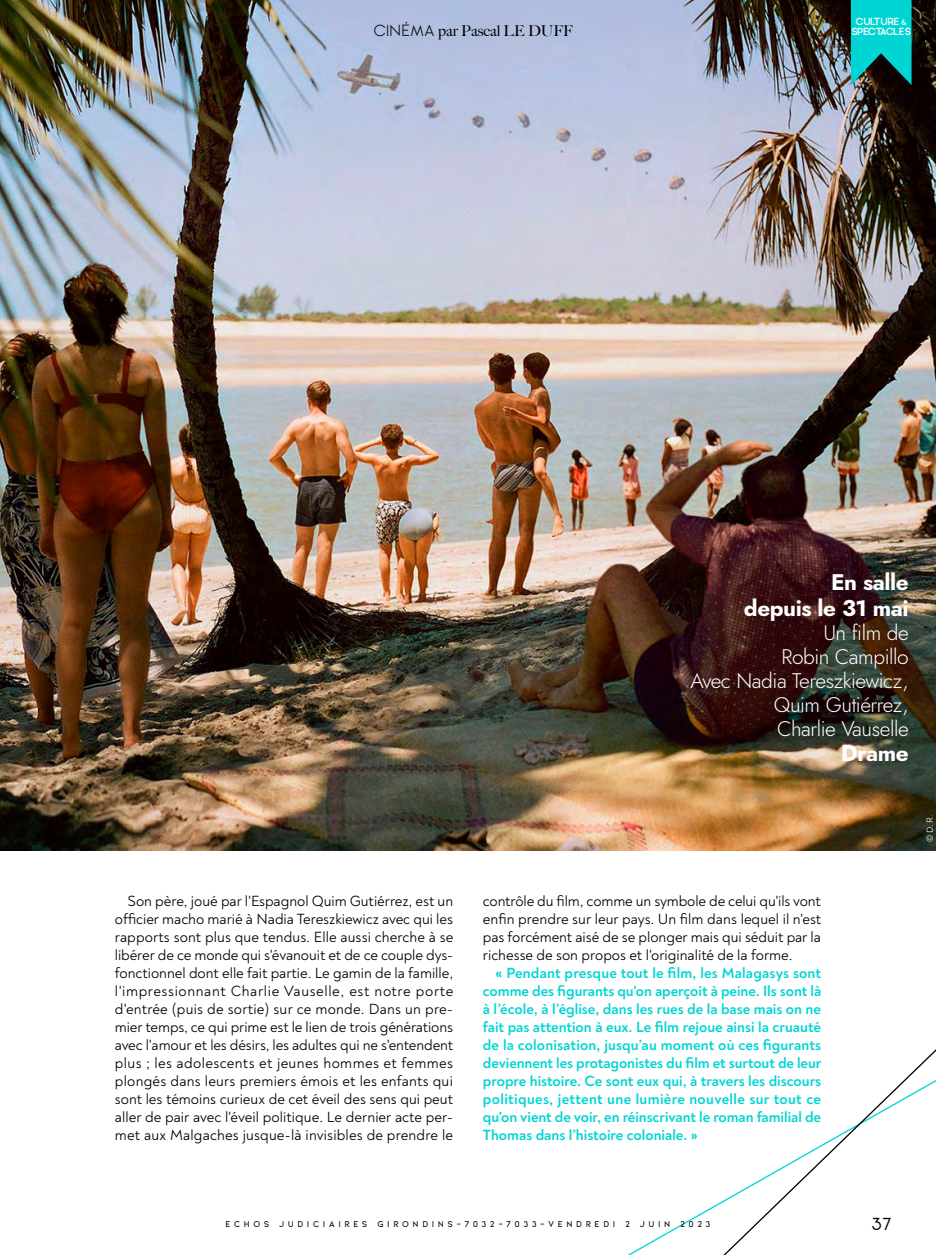
<style>
.page{position:relative;width:936px;height:1255px;background:#fff}
.page>*{position:absolute;margin:0;border:0;box-sizing:border-box;transform-origin:0 0}
.t1{font:300 25.5px "Ginora Sans";color:#000}
.t2{font:700 22.5px/25.5px "Jost";letter-spacing:-.02em;color:#fff;text-align:right}
.t3{font:300 21px/24px "Jost";letter-spacing:-.02em;color:#fff;text-align:right}
.t4{font:15px/18px "Noah";color:#000;text-align:justify}
.t5{font:700 15px/18px "Noah";letter-spacing:-.005em;color:#00d5d3;text-align:justify}
.t6{font:500 15px "Big Caslon";color:#000}
.t7{font:700 9.75px/10.5px "Ginora Sans";letter-spacing:-.04em;color:#fff;text-align:center}
.t8{font:600 9px "Kiona";letter-spacing:.39em;color:#000}
.t9{font:9px "Noah";color:#fff}
.s1{font-family:"Ginora Sans";font-weight:300;font-size:16.5px}
.s2{font-size:7.5px}
</style>
<div class="page">
<svg style="left:710px;top:1050px;width:225px;height:204px"></svg>
<img style="left:0;top:0;width:935px;height:850px">
<svg style="left:850px;top:0;width:61px;height:85px;background:#07afac"></svg>
<p class="t6" style="left:373px;top:18px;width:201px"><span class="s1">CINÉMA</span> par Pascal LE DUFF</p>
<p class="t7" style="left:851px;top:16px;width:61px">CULTURE <span class="s2">&amp;<br></span>SPECTACLES</p>
<h2 class="t2" style="left:744px;top:570px;width:166px">En salle<br>depuis le 31 mai</h2>
<h3 class="t3" style="left:690px;top:620px;width:220px">Un film de<br>Robin Campillo<br>Avec Nadia Tereszkiewicz,<br>Quim Gutiérrez,<br>Charlie Vauselle</h3>
<h2 class="t2" style="left:841px;top:741px;width:69px">Drame</h2>
<p class="t4" style="left:115px;top:891px;width:340px;text-indent:13px">Son père, joué par l'Espagnol Quim Gutiérrez, est un officier macho marié à Nadia Tereszkiewicz avec qui les rapports sont plus que tendus. Elle aussi cherche à se libérer de ce monde qui s'évanouit et de ce couple dys&shy;fonctionnel dont elle fait partie. Le gamin de la famille, l'impressionnant Charlie Vauselle, est notre porte d'entrée (puis de sortie) sur ce monde. Dans un pre&shy;mier temps, ce qui prime est le lien de trois générations avec l'amour et les désirs, les adultes qui ne s'entendent plus ; les adolescents et jeunes hommes et femmes plongés dans leurs premiers émois et les enfants qui sont les témoins curieux de cet éveil des sens qui peut aller de pair avec l'éveil politique. Le dernier acte per&shy;met aux Malgaches jusque-là invisibles de prendre le</p>
<p class="t4" style="left:483px;top:891px;width:340px">contrôle du film, comme un symbole de celui qu'ils vont enfin prendre sur leur pays. Un film dans lequel il n'est pas forcément aisé de se plonger mais qui séduit par la richesse de son propos et l'originalité de la forme.</p>
<p class="t5" style="left:483px;top:963px;width:340px;text-indent:13px">« Pendant presque tout le film, les Malagasys sont comme des figurants qu'on aperçoit à peine. Ils sont là à l’école, à l’église, dans les rues de la base mais on ne fait pas attention à eux. Le film rejoue ainsi la cruauté de la colonisation, jusqu’au moment où ces figurants deviennent les protagonistes du film et surtout de leur propre histoire. Ce sont eux qui, à travers les discours politiques, jettent une lumière nouvelle sur tout ce qu'on vient de voir, en réinscrivant le roman familial de Thomas dans l’histoire coloniale. »</p>
<p class="t9" style="left:924px;top:842px;width:29px;rotate:-90deg">© D. R.</p>
<p class="t8" style="left:225px;top:1219px;width:486px">ECHOS JUDICIAIRES GIRONDINS-7032-7033-VENDREDI 2 JUIN 2023</p>
<h1 class="t1" style="left:870px;top:1208px;width:22px">37</h1>
</div>
